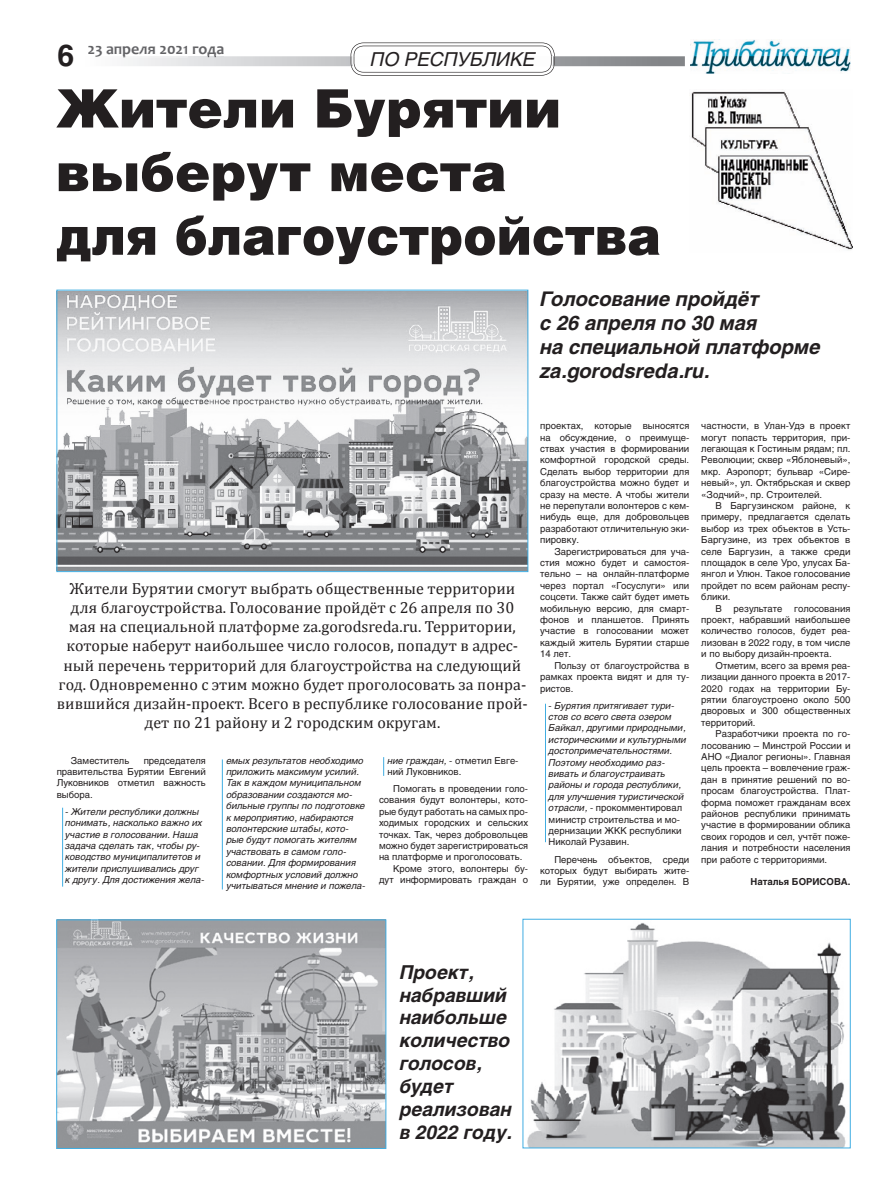
<style>
.page{position:relative;width:893px;height:1191px;background:#fff}
.page>*{position:absolute;margin:0;border:0;box-sizing:border-box;transform-origin:0 0}
.t1{font:53px/63.6px "Helios Black C";color:#231f20}
.t2{font:italic 700 20px/24px "Helios C";color:#231f20}
.t3{font:italic 700 19px/22.8px "Helios C";color:#231f20}
.t4{font:italic 19px "Helios C";color:#231f20}
.t5{font:16px/19.2px "Cambria";color:#231f20;text-align:center}
.t6{font:700 16px "Candara";color:#636366}
.t7{font:9.5px/11.4px "Helios C";color:#231f20;text-align:justify}
.t8{font:italic 9.5px/11.4px "Helios C";color:#231f20}
.t9{font:700 9.5px "Helios C";color:#231f20}
.s1{font-family:"Helios C";font-size:30px;color:#231f20}
.s2{font-style:italic}
.s3{font-style:normal}
</style>
<div class="page">
<hr style="left:222px;top:759px;width:1px;height:130px;background:#40ade2">
<img style="left:691px;top:40px;width:159px;height:33px">
<svg style="left:95px;top:43px;width:590px;height:33px"></svg>
<img style="left:354px;top:56px;width:198px;height:10px">
<hr style="left:62px;top:807px;width:1px;height:79px;background:#40ade2">
<svg style="left:383px;top:757px;width:1px;height:19px"></svg>
<img style="left:691px;top:91px;width:161px;height:159px">
<img style="left:58px;top:921px;width:326px;height:225px">
<div style="left:56px;top:919px;width:330px;height:229px;border:1px solid #40ade2"></div>
<img style="left:59px;top:292px;width:467px;height:278px">
<div style="left:57px;top:290px;width:471px;height:282px;border:1px solid #40ade2"></div>
<img style="left:527px;top:923px;width:319px;height:223px">
<div style="left:523px;top:919px;width:327px;height:229px;border:1px solid #40ade2"></div>
<hr style="left:545px;top:703px;width:1px;height:139px;background:#40ade2">
<p class="t6" style="left:57px;top:39px;width:168px"><span class="s1">6</span> 23 апреля 2021 года</p>
<p class="t4" style="left:371px;top:47px;width:166px">ПО РЕСПУБЛИКЕ</p>
<p class="t1" style="left:56px;top:74px;width:606px">Жители Бурятии выберут места<br>для благоустройства</p>
<p class="t2" style="left:540px;top:287px;width:282px">Голосование пройдёт<br>с 26 апреля по 30 мая<br>на специальной платформе za.gorodsreda.ru.</p>
<p class="t5" style="left:57px;top:578px;width:472px">Жители Бурятии смогут выбрать общественные территории для благоустройства. Голосование пройдёт с 26 апреля по 30 мая на специальной платформе za.gorodsreda.ru. Территории, которые наберут наибольшее число голосов, попадут в адрес&shy;ный перечень территорий для благоустройства на следующий год. Одновременно с этим можно будет проголосовать за понра&shy;вившийся дизайн-проект. Всего в республике голосование прой&shy;дет по 21 району и 2 городским округам.</p>
<p class="t7" style="left:71px;top:754px;width:60px">Заместитель</p>
<p class="t7" style="left:57px;top:754px;width:151px;text-indent:87px">председателя правительства Бурятии Евгений Луковников отметил важность выбора.</p>
<p class="t8" style="left:65px;top:805px;width:141px">- Жители республики должны понимать, насколько важно их участие в голосовании. Наша задача сделать так, чтобы ру&shy;ководство муниципалитетов и жители прислушивались друг к другу. Для достижения жела-</p>
<p class="t8" style="left:226px;top:754px;width:141px">емых результатов необходимо приложить максимум усилий.<br>Так в каждом муниципальном образовании создаются мо&shy;бильные группы по подготовке к мероприятию, набираются волонтерские штабы, кото&shy;рые будут помогать жителям участвовать в самом голо&shy;совании. Для формирования комфортных условий должно учитываться мнение и пожела-</p>
<p class="t7" style="left:387px;top:754px;width:132px"><span class="s2">ние граждан,</span> - отметил Евге&shy;ний Луковников.</p>
<p class="t7" style="left:393px;top:783px;width:136px">Помогать в проведении голо-</p>
<p class="t7" style="left:379px;top:794px;width:151px">сования будут волонтеры, кото-</p>
<p class="t7" style="left:379px;top:805px;width:151px">рые будут работать на самых про-</p>
<p class="t7" style="left:379px;top:817px;width:151px">ходимых городских и сельских</p>
<p class="t7" style="left:379px;top:828px;width:151px">точках. Так, через добровольцев</p>
<p class="t7" style="left:379px;top:840px;width:151px">можно будет зарегистрироваться</p>
<p class="t7" style="left:379px;top:851px;width:145px">на платформе и проголосовать.</p>
<p class="t7" style="left:393px;top:862px;width:136px">Кроме этого, волонтеры бу-</p>
<p class="t7" style="left:379px;top:874px;width:151px">дут информировать граждан о</p>
<p class="t7" style="left:540px;top:420px;width:151px">проектах, которые выносятся</p>
<p class="t7" style="left:540px;top:431px;width:151px">на обсуждение, о преимуще-</p>
<p class="t7" style="left:540px;top:443px;width:151px">ствах участия в формировании</p>
<p class="t7" style="left:540px;top:454px;width:151px">комфортной городской среды.</p>
<p class="t7" style="left:540px;top:465px;width:151px">Сделать выбор территории для</p>
<p class="t7" style="left:540px;top:477px;width:151px">благоустройства можно будет и</p>
<p class="t7" style="left:540px;top:488px;width:151px">сразу на месте. А чтобы жители</p>
<p class="t7" style="left:540px;top:500px;width:151px">не перепутали волонтеров с кем-</p>
<p class="t7" style="left:540px;top:511px;width:151px">нибудь еще, для добровольцев</p>
<p class="t7" style="left:540px;top:522px;width:151px">разработают отличительную эки-</p>
<p class="t7" style="left:540px;top:534px;width:41px">пировку.</p>
<p class="t7" style="left:554px;top:545px;width:136px">Зарегистрироваться для уча-</p>
<p class="t7" style="left:540px;top:557px;width:151px">стия можно будет и самостоя-</p>
<p class="t7" style="left:540px;top:568px;width:151px">тельно – на онлайн-платформе</p>
<p class="t7" style="left:540px;top:579px;width:151px">через портал «Госуслуги» или</p>
<p class="t7" style="left:540px;top:591px;width:151px">соцсети. Также сайт будет иметь</p>
<p class="t7" style="left:540px;top:602px;width:151px">мобильную версию, для смарт-</p>
<p class="t7" style="left:540px;top:614px;width:151px">фонов и планшетов. Принять</p>
<p class="t7" style="left:540px;top:625px;width:151px">участие в голосовании может</p>
<p class="t7" style="left:540px;top:636px;width:151px">каждый житель Бурятии старше</p>
<p class="t7" style="left:540px;top:648px;width:32px">14 лет.</p>
<p class="t7" style="left:554px;top:659px;width:136px">Пользу от благоустройства в</p>
<p class="t7" style="left:540px;top:671px;width:151px">рамках проекта видят и для ту-</p>
<p class="t7" style="left:540px;top:682px;width:35px">ристов.</p>
<p class="t8" style="left:549px;top:699px;width:139px"><span class="s3">-</span> Бурятия притягивает тури&shy;стов со всего света озером<br>Байкал, другими природными, историческими и культурными достопримечательностями.<br>Поэтому необходимо раз&shy;вивать и благоустраивать районы и города республики, для улучшения туристической отрасли, <span class="s3">- прокомментировал министр строительства и мо&shy;дернизации ЖКК республики<br>Николай Рузавин.</span></p>
<p class="t7" style="left:540px;top:853px;width:151px;text-indent:14px">Перечень объектов, среди которых будут выбирать жите&shy;ли Бурятии, уже определен. В</p>
<p class="t7" style="left:701px;top:420px;width:151px">частности, в Улан-Удэ в проект</p>
<p class="t7" style="left:701px;top:431px;width:151px">могут попасть территория, при-</p>
<p class="t7" style="left:701px;top:443px;width:151px">легающая к Гостиным рядам; пл.</p>
<p class="t7" style="left:701px;top:454px;width:151px">Революции; сквер «Яблоневый»,</p>
<p class="t7" style="left:701px;top:465px;width:151px">мкр. Аэропорт; бульвар «Сире-</p>
<p class="t7" style="left:701px;top:477px;width:151px">невый», ул. Октябрьская и сквер</p>
<p class="t7" style="left:701px;top:488px;width:122px">«Зодчий», пр. Строителей.</p>
<p class="t7" style="left:715px;top:500px;width:136px">В Баргузинском районе, к</p>
<p class="t7" style="left:701px;top:511px;width:151px">примеру, предлагается сделать</p>
<p class="t7" style="left:701px;top:522px;width:151px">выбор из трех объектов в Усть-</p>
<p class="t7" style="left:701px;top:534px;width:151px">Баргузине, из трех объектов в</p>
<p class="t7" style="left:701px;top:545px;width:151px">селе Баргузин, а также среди</p>
<p class="t7" style="left:701px;top:557px;width:151px">площадок в селе Уро, улусах Ба-</p>
<p class="t7" style="left:701px;top:568px;width:151px">янгол и Улюн. Такое голосование</p>
<p class="t7" style="left:701px;top:579px;width:151px">пройдет по всем районам респу-</p>
<p class="t7" style="left:701px;top:591px;width:31px">блики.</p>
<p class="t7" style="left:715px;top:602px;width:136px">В результате голосования</p>
<p class="t7" style="left:701px;top:614px;width:151px">проект, набравший наибольшее</p>
<p class="t7" style="left:701px;top:625px;width:151px">количество голосов, будет реа-</p>
<p class="t7" style="left:701px;top:636px;width:151px">лизован в 2022 году, в том числе</p>
<p class="t7" style="left:701px;top:648px;width:132px">и по выбору дизайн-проекта.</p>
<p class="t7" style="left:715px;top:659px;width:136px">Отметим, всего за время реа-</p>
<p class="t7" style="left:701px;top:671px;width:151px">лизации данного проекта в 2017-</p>
<p class="t7" style="left:701px;top:682px;width:151px">2020 годах на территории Бу-</p>
<p class="t7" style="left:701px;top:693px;width:151px">рятии благоустроено около 500</p>
<p class="t7" style="left:701px;top:705px;width:151px">дворовых и 300 общественных</p>
<p class="t7" style="left:701px;top:716px;width:56px">территорий.</p>
<p class="t7" style="left:715px;top:728px;width:136px">Разработчики проекта по го-</p>
<p class="t7" style="left:701px;top:739px;width:151px">лосованию – Минстрой России и</p>
<p class="t7" style="left:701px;top:750px;width:151px">АНО «Диалог регионы». Главная</p>
<p class="t7" style="left:701px;top:762px;width:151px">цель проекта – вовлечение граж-</p>
<p class="t7" style="left:701px;top:773px;width:151px">дан в принятие решений по во-</p>
<p class="t7" style="left:701px;top:785px;width:151px">просам благоустройства. Плат-</p>
<p class="t7" style="left:701px;top:796px;width:151px">форма поможет гражданам всех</p>
<p class="t7" style="left:701px;top:807px;width:151px">районов республики принимать</p>
<p class="t7" style="left:701px;top:819px;width:151px">участие в формировании облика</p>
<p class="t7" style="left:701px;top:830px;width:151px">своих городов и сел, учтёт поже-</p>
<p class="t7" style="left:701px;top:842px;width:151px">лания и потребности населения</p>
<p class="t7" style="left:701px;top:853px;width:127px">при работе с территориями.</p>
<p class="t9" style="left:750px;top:876px;width:102px">Наталья БОРИСОВА.</p>
<p class="t3" style="left:400px;top:960px;width:114px">Проект, набравший наибольше количество голосов, будет реализован в 2022 году.</p>
</div>
